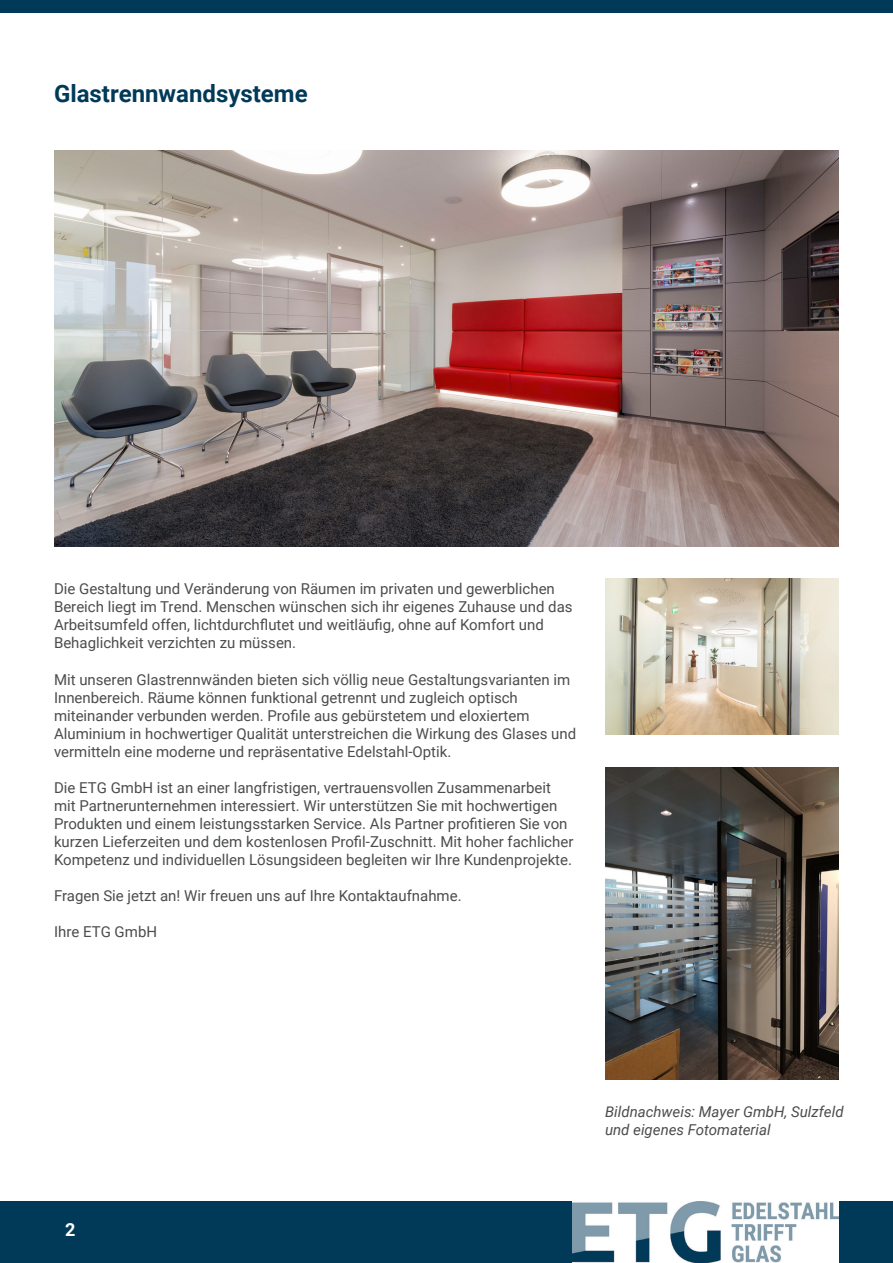
<style>
.page{position:relative;width:893px;height:1263px;background:#fff}
.page>*{position:absolute;margin:0;border:0;box-sizing:border-box;transform-origin:0 0}
.t1{font:700 24px "Roboto";color:#013a59}
.t2{font:700 18px "Roboto";color:#fff}
.t3{font:15px/18px "Roboto";color:#4b4c4d}
.t4{font:italic 15px "Roboto";color:#4b4c4d}
</style>
<div class="page">
<div style="left:0;top:0;width:893px;height:13px;background:#013a59"></div>
<div style="left:0;top:1201px;width:893px;height:62px;background:#013a59"></div>
<img style="left:572px;top:1201px;width:267px;height:62px">
<img style="left:54px;top:151px;width:785px;height:395px">
<img style="left:605px;top:579px;width:234px;height:156px">
<img style="left:605px;top:767px;width:234px;height:312px">
<p class="t1" style="left:54px;top:76px;width:255px">Glastrennwandsysteme</p>
<p class="t3" style="left:54px;top:580px;width:520px">Die Gestaltung und Veränderung von Räumen im privaten und gewerblichen Bereich liegt im Trend. Menschen wünschen sich ihr eigenes Zuhause und das Arbeitsumfeld offen, lichtdurchflutet und weitläufig, ohne auf Komfort und Behaglichkeit verzichten zu müssen.</p>
<p class="t3" style="left:54px;top:670px;width:524px">Mit unseren Glastrennwänden bieten sich völlig neue Gestaltungsvarianten im Innenbereich. Räume können funktional getrennt und zugleich optisch miteinander verbunden werden. Profile aus gebürstetem und eloxiertem Aluminium in hochwertiger Qualität unterstreichen die Wirkung des Glases und vermitteln eine moderne und repräsentative Edelstahl-Optik.</p>
<p class="t3" style="left:54px;top:778px;width:521px">Die ETG GmbH ist an einer langfristigen, vertrauensvollen Zusammenarbeit mit Partnerunternehmen interessiert. Wir unterstützen Sie mit hochwertigen Produkten und einem leistungsstarken Service. Als Partner profitieren Sie von kurzen Lieferzeiten und dem kostenlosen Profil-Zuschnitt. Mit hoher fachlicher Kompetenz und individuellen Lösungsideen begleiten wir Ihre Kundenprojekte.</p>
<p class="t3" style="left:54px;top:886px;width:409px">Fragen Sie jetzt an! Wir freuen uns auf Ihre Kontaktaufnahme.</p>
<p class="t3" style="left:54px;top:922px;width:105px">Ihre ETG GmbH</p>
<p class="t2" style="left:65px;top:1216px;width:12px">2</p>
<p class="t4" style="left:605px;top:1101px;width:240px">Bildnachweis: Mayer GmbH, Sulzfeld</p>
<p class="t4" style="left:605px;top:1119px;width:167px">und eigenes Fotomaterial</p>
</div>
